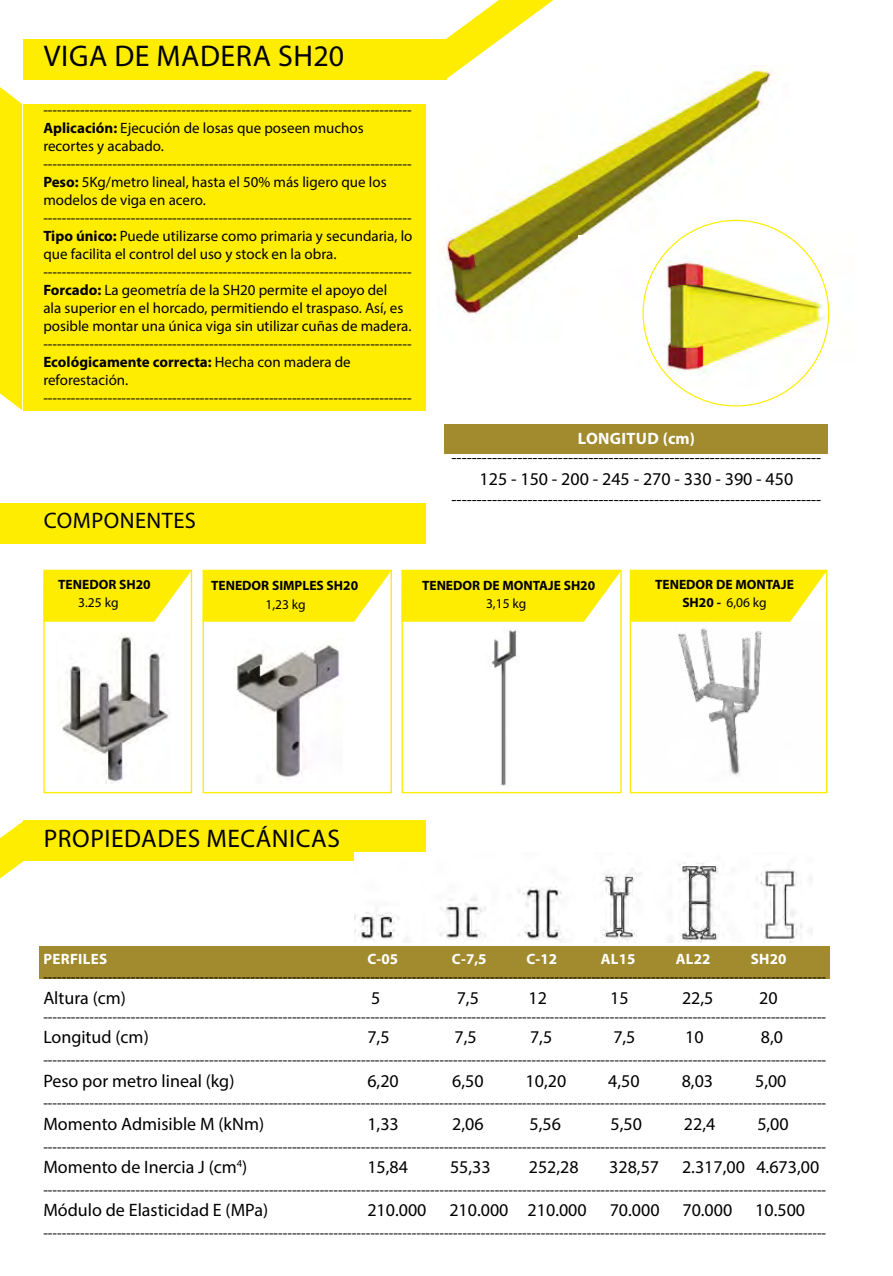
<style>
.page{position:relative;width:893px;height:1276px;background:#fff}
.page>*{position:absolute;margin:0;border:0;box-sizing:border-box;transform-origin:0 0}
.t1{font:30px "Myriad Pro";letter-spacing:.02em;color:#000}
.t2{font:25.5px "Myriad Pro";letter-spacing:.02em;color:#000}
.t3{font:22.5px "Myriad Pro";letter-spacing:.02em;color:#000}
.t4{font:18px "Myriad Pro";color:#000}
.t5{font:16.5px "Myriad Pro";color:#000}
.t6{font:700 16.5px "Myriad Pro";letter-spacing:.02em;color:#fff}
.t7{font:15px/18px "Myriad Pro";color:#000}
.t8{font:700 15px "Myriad Pro";letter-spacing:.02em;color:#fff}
.t9{font:700 13.5px/18px "Myriad Pro";color:#000;text-align:center}
.t10{font:13.5px "Myriad Pro";color:#000}
.s1{font-weight:700}
.s2{font-weight:400}
</style>
<div class="page">
<img style="left:61px;top:633px;width:109px;height:150px">
<img style="left:236px;top:644px;width:106px;height:133px">
<img style="left:437px;top:66px;width:350px;height:249px">
<img style="left:578px;top:235px;width:252px;height:151px">
<img style="left:678px;top:628px;width:84px;height:148px">
<div style="left:630px;top:570px;width:197px;height:223px;border:1px solid #ffed00"></div>
<div style="left:23px;top:820px;width:403px;height:41px;background:#ffed00"></div>
<div style="left:23px;top:40px;width:423px;height:40px;background:#ffed00"></div>
<div style="left:0;top:503px;width:426px;height:40px;background:#ffed00"></div>
<div style="left:23px;top:104px;width:403px;height:306px;background:#ffed00"></div>
<div style="left:0;top:87px;width:22px;height:323px;background:#ffed00"></div>
<svg style="left:0;top:821px;width:24px;height:57px"></svg>
<svg style="left:445px;top:0;width:108px;height:80px"></svg>
<svg style="left:45px;top:572px;width:145px;height:50px;background:#ffef20"></svg>
<svg style="left:205px;top:572px;width:185px;height:50px;background:#ffee19"></svg>
<svg style="left:403px;top:572px;width:217px;height:50px;background:#ffee16"></svg>
<svg style="left:630px;top:570px;width:197px;height:52px;background:#ffee17"></svg>
<div style="left:39px;top:946px;width:791px;height:32px;background:#a18b2e"></div>
<div style="left:43px;top:570px;width:149px;height:223px;border:1px solid #ffed00"></div>
<div style="left:203px;top:570px;width:189px;height:223px;border:1px solid #ffed00"></div>
<div style="left:401px;top:570px;width:221px;height:223px;border:1px solid #ffed00"></div>
<div style="left:445px;top:424px;width:383px;height:30px;background:#a18b2e"></div>
<img style="left:354px;top:852px;width:208px;height:89px">
<img style="left:602px;top:863px;width:211px;height:79px">
<img style="left:491px;top:628px;width:27px;height:158px">
<h1 class="t1" style="left:44px;top:38px;width:302px">VIGA DE MADERA SH20</h1>
<p class="t7" style="left:43px;top:101px;width:371px">-------------------------------------------------------------------------------- <span class="s1">Aplicación:</span> Ejecución de losas que poseen muchos recortes y acabado. -------------------------------------------------------------------------------- <span class="s1">Peso:</span> 5Kg/metro lineal, hasta el 50% más ligero que los modelos de viga en acero. -------------------------------------------------------------------------------- <span class="s1">Tipo único:</span> Puede utilizarse como primaria y secundaria, lo que facilita el control del uso y stock en la obra. -------------------------------------------------------------------------------- <span class="s1">Forcado:</span> La geometría de la SH20 permite el apoyo del<br>ala superior en el horcado, permitiendo el traspaso. Así, es posible montar una única viga sin utilizar cuñas de madera. -------------------------------------------------------------------------------- <span class="s1">Ecológicamente correcta:</span> Hecha con madera de reforestación. --------------------------------------------------------------------------------</p>
<h3 class="t3" style="left:44px;top:507px;width:154px">COMPONENTES</h3>
<p class="t6" style="left:578px;top:427px;width:119px">LONGITUD (cm)</p>
<p class="t5" style="left:452px;top:448px;width:371px">-------------------------------------------------------------------------</p>
<p class="t4" style="left:480px;top:468px;width:315px">125 - 150 - 200 - 245 - 270 - 330 - 390 - 450</p>
<p class="t5" style="left:452px;top:489px;width:371px">-------------------------------------------------------------------------</p>
<p class="t9" style="left:58px;top:575px;width:94px">TENEDOR SH20</p>
<p class="t10" style="left:78px;top:594px;width:42px">3.25 kg</p>
<p class="t9" style="left:211px;top:575px;width:149px">TENEDOR SIMPLES SH20</p>
<p class="t10" style="left:265px;top:596px;width:42px">1,23 kg</p>
<p class="t9" style="left:422px;top:576px;width:175px">TENEDOR DE MONTAJE SH20</p>
<p class="t10" style="left:486px;top:595px;width:42px">3,15 kg</p>
<p class="t9" style="left:655px;top:575px;width:140px">TENEDOR DE MONTAJE<br>SH20 - <span class="s2">6,06 kg</span></p>
<h2 class="t2" style="left:44px;top:823px;width:298px">PROPIEDADES MECÁNICAS</h2>
<p class="t8" style="left:43px;top:949px;width:65px">PERFILES</p>
<p class="t8" style="left:367px;top:949px;width:32px">C-05</p>
<p class="t8" style="left:452px;top:949px;width:36px">C-7,5</p>
<p class="t8" style="left:526px;top:949px;width:32px">C-12</p>
<p class="t8" style="left:601px;top:949px;width:36px">AL15</p>
<p class="t8" style="left:676px;top:949px;width:36px">AL22</p>
<p class="t8" style="left:751px;top:949px;width:37px">SH20</p>
<p class="t7" style="left:43px;top:968px;width:784px">--------------------------------------------------------------------------------------------------------------------------------------------------------------------------</p>
<p class="t4" style="left:43px;top:986px;width:84px">Altura (cm)</p>
<p class="t4" style="left:371px;top:986px;width:11px">5</p>
<p class="t4" style="left:457px;top:986px;width:24px">7,5</p>
<p class="t4" style="left:529px;top:986px;width:20px">12</p>
<p class="t4" style="left:610px;top:986px;width:20px">15</p>
<p class="t4" style="left:682px;top:986px;width:33px">22,5</p>
<p class="t4" style="left:759px;top:986px;width:20px">20</p>
<p class="t7" style="left:43px;top:1007px;width:784px">--------------------------------------------------------------------------------------------------------------------------------------------------------------------------</p>
<p class="t4" style="left:43px;top:1026px;width:107px">Longitud (cm)</p>
<p class="t4" style="left:367px;top:1026px;width:24px">7,5</p>
<p class="t4" style="left:454px;top:1026px;width:24px">7,5</p>
<p class="t4" style="left:530px;top:1026px;width:24px">7,5</p>
<p class="t4" style="left:613px;top:1026px;width:24px">7,5</p>
<p class="t4" style="left:685px;top:1026px;width:20px">10</p>
<p class="t4" style="left:761px;top:1026px;width:24px">8,0</p>
<p class="t7" style="left:43px;top:1050px;width:784px">--------------------------------------------------------------------------------------------------------------------------------------------------------------------------</p>
<p class="t4" style="left:43px;top:1069px;width:193px">Peso por metro lineal (kg)</p>
<p class="t4" style="left:367px;top:1069px;width:33px">6,20</p>
<p class="t4" style="left:452px;top:1069px;width:33px">6,50</p>
<p class="t4" style="left:526px;top:1069px;width:42px">10,20</p>
<p class="t4" style="left:608px;top:1069px;width:33px">4,50</p>
<p class="t4" style="left:682px;top:1069px;width:33px">8,03</p>
<p class="t4" style="left:755px;top:1069px;width:33px">5,00</p>
<p class="t7" style="left:43px;top:1094px;width:784px">--------------------------------------------------------------------------------------------------------------------------------------------------------------------------</p>
<p class="t4" style="left:43px;top:1112px;width:222px">Momento Admisible M (kNm)</p>
<p class="t4" style="left:367px;top:1112px;width:33px">1,33</p>
<p class="t4" style="left:452px;top:1112px;width:33px">2,06</p>
<p class="t4" style="left:529px;top:1112px;width:33px">5,56</p>
<p class="t4" style="left:610px;top:1112px;width:33px">5,50</p>
<p class="t4" style="left:684px;top:1112px;width:33px">22,4</p>
<p class="t4" style="left:757px;top:1112px;width:33px">5,00</p>
<p class="t7" style="left:43px;top:1137px;width:784px">--------------------------------------------------------------------------------------------------------------------------------------------------------------------------</p>
<p class="t4" style="left:43px;top:1156px;width:206px">Momento de Inercia J (cm<sup>4</sup>)</p>
<p class="t4" style="left:367px;top:1156px;width:42px">15,84</p>
<p class="t4" style="left:450px;top:1156px;width:42px">55,33</p>
<p class="t4" style="left:529px;top:1156px;width:51px">252,28</p>
<p class="t4" style="left:609px;top:1156px;width:51px">328,57</p>
<p class="t4" style="left:682px;top:1156px;width:139px">2.317,00 4.673,00</p>
<p class="t7" style="left:43px;top:1180px;width:784px">--------------------------------------------------------------------------------------------------------------------------------------------------------------------------</p>
<p class="t4" style="left:43px;top:1199px;width:226px">Módulo de Elasticidad E (MPa)</p>
<p class="t4" style="left:367px;top:1199px;width:61px">210.000</p>
<p class="t4" style="left:449px;top:1199px;width:139px">210.000 210.000</p>
<p class="t4" style="left:610px;top:1199px;width:51px">70.000</p>
<p class="t4" style="left:682px;top:1199px;width:51px">70.000</p>
<p class="t4" style="left:755px;top:1199px;width:51px">10.500</p>
<p class="t7" style="left:43px;top:1223px;width:784px">--------------------------------------------------------------------------------------------------------------------------------------------------------------------------</p>
</div>
